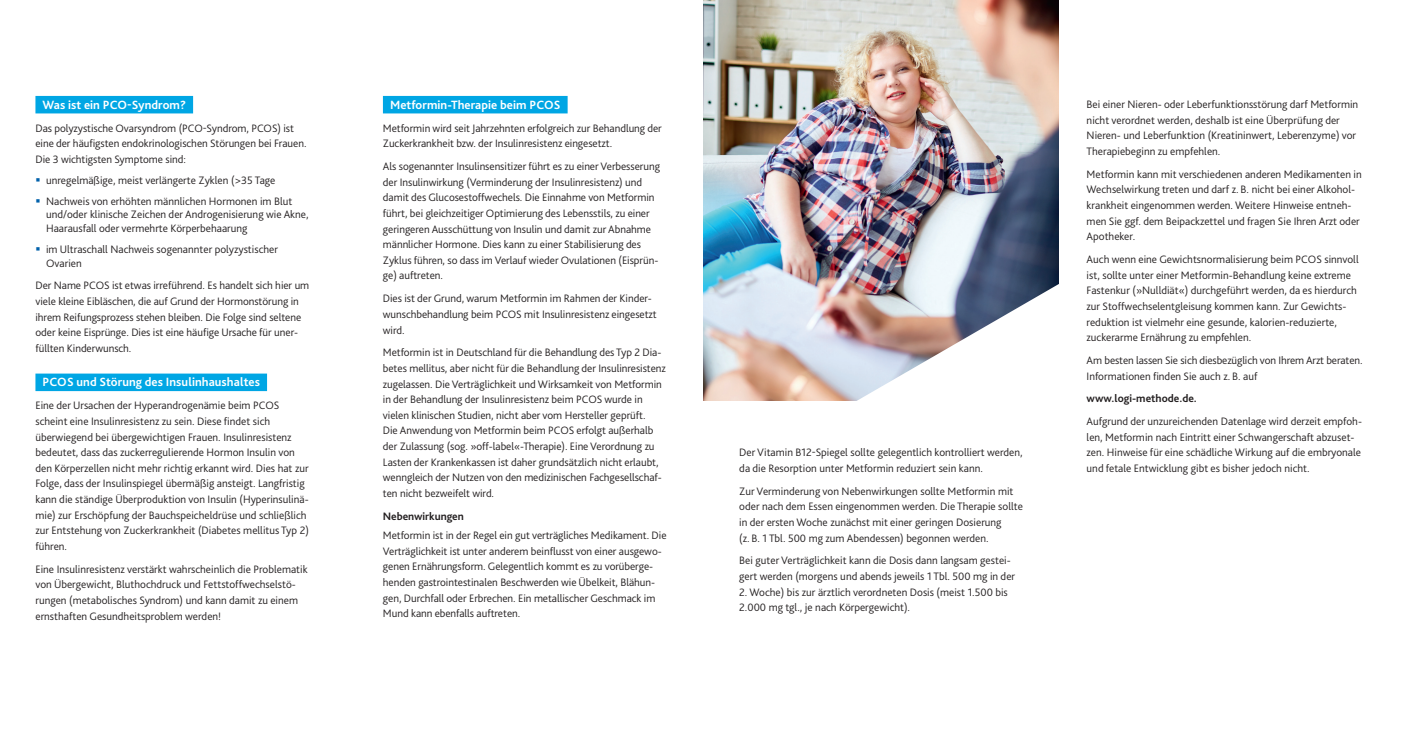
<style>
.page{position:relative;width:1413px;height:745px;background:#fff}
.page>*{position:absolute;margin:0;border:0;box-sizing:border-box;transform-origin:0 0}
.t1{font:700 12.5px "Bliss Pro";letter-spacing:.005em;color:#fff}
.t2{font:300 11.25px/15.6px "Bliss Pro";color:#231f20}
.t3{font:700 11.25px "Bliss Pro";letter-spacing:-.005em;color:#231f20}
.s1{color:#0161ab}
</style>
<div class="page">
<img style="left:703px;top:0;width:355px;height:400px">
<img style="left:801px;top:273px;width:258px;height:128px">
<div style="left:35px;top:96px;width:158px;height:17px;background:#00a6e4"></div>
<div style="left:35px;top:373px;width:232px;height:18px;background:#00a6e4"></div>
<div style="left:383px;top:96px;width:184px;height:17px;background:#00a6e4"></div>
<p class="t1" style="left:43px;top:97px;width:145px">Was ist ein PCO-Syndrom?</p>
<p class="t2" style="left:35px;top:120px;width:272px">Das polyzystische Ovarsyndrom (PCO-Syndrom, PCOS) ist eine der häufigsten endokrinologischen Störungen bei Frauen.<br>Die 3 wichtigsten Symptome sind:</p>
<p class="t2" style="left:35px;top:172px;width:241px"><span class="s1">▪</span> unregelmäßige, meist verlängerte Zyklen (&gt;35 Tage</p>
<p class="t2" style="left:46px;top:194px;width:264px;line-height:13.8px;text-indent:-11px"><span class="s1">▪</span> Nachweis von erhöhten männlichen Hormonen im Blut und/oder klinische Zeichen der Androgenisierung wie Akne,<br>Haarausfall oder vermehrte Körperbehaarung</p>
<p class="t2" style="left:46px;top:242px;width:233px;line-height:13.8px;text-indent:-11px"><span class="s1">▪</span> im Ultraschall Nachweis sogenannter polyzystischer<br>Ovarien</p>
<p class="t2" style="left:35px;top:278px;width:275px">Der Name PCOS ist etwas irreführend. Es handelt sich hier um viele kleine Eibläschen, die auf Grund der Hormonstörung in ihrem Reifungsprozess stehen bleiben. Die Folge sind seltene oder keine Eisprünge. Dies ist eine häufige Ursache für uner&shy;füllten Kinderwunsch.</p>
<p class="t1" style="left:43px;top:374px;width:219px">PCOS und Störung des Insulinhaushaltes</p>
<p class="t2" style="left:35px;top:397px;width:275px">Eine der Ursachen der Hyperandrogenämie beim PCOS scheint eine Insulinresistenz zu sein. Diese findet sich überwiegend bei übergewichtigen Frauen. Insulinresistenz bedeutet, dass das zuckerregulierende Hormon Insulin von den Körperzellen nicht mehr richtig erkannt wird. Dies hat zur Folge, dass der Insulinspiegel übermäßig ansteigt. Langfristig kann die ständige Überproduktion von Insulin (Hyperinsulinä&shy;mie) zur Erschöpfung der Bauchspeicheldrüse und schließlich zur Entstehung von Zuckerkrankheit (Diabetes mellitus Typ 2) führen.</p>
<p class="t2" style="left:35px;top:561px;width:273px">Eine Insulinresistenz verstärkt wahrscheinlich die Problematik von Übergewicht, Bluthochdruck und Fettstoffwechselstö&shy;rungen (metabolisches Syndrom) und kann damit zu einem ernsthaften Gesundheitsproblem werden!</p>
<p class="t1" style="left:390px;top:97px;width:172px">Metformin-Therapie beim PCOS</p>
<p class="t2" style="left:383px;top:120px;width:280px">Metformin wird seit Jahrzehnten erfolgreich zur Behandlung der<br>Zuckerkrankheit bzw. der Insulinresistenz eingesetzt.</p>
<p class="t2" style="left:383px;top:158px;width:278px">Als sogenannter Insulinsensitizer führt es zu einer Verbesserung der Insulinwirkung (Verminderung der Insulinresistenz) und damit des Glucosestoffwechels. Die Einnahme von Metformin führt, bei gleichzeitiger Optimierung des Lebensstils, zu einer geringeren Ausschüttung von Insulin und damit zur Abnahme männlicher Hormone. Dies kann zu einer Stabilisierung des Zyklus führen, so dass im Verlauf wieder Ovulationen (Eisprün&shy;ge) auftreten.</p>
<p class="t2" style="left:383px;top:290px;width:275px">Dies ist der Grund, warum Metformin im Rahmen der Kinder&shy;wunschbehandlung beim PCOS mit Insulinresistenz eingesetzt wird.</p>
<p class="t2" style="left:383px;top:344px;width:284px">Metformin ist in Deutschland für die Behandlung des Typ 2 Dia&shy;betes mellitus, aber nicht für die Behandlung der Insulinresistenz zugelassen. Die Verträglichkeit und Wirksamkeit von Metformin in der Behandlung der Insulinresistenz beim PCOS wurde in vielen klinischen Studien, nicht aber vom Hersteller geprüft.<br>Die Anwendung von Metformin beim PCOS erfolgt außerhalb der Zulassung (sog. »off-label«-Therapie). Eine Verordnung zu Lasten der Krankenkassen ist daher grundsätzlich nicht erlaubt, wenngleich der Nutzen von den medizinischen Fachgesellschaf&shy;ten nicht bezweifelt wird.</p>
<p class="t3" style="left:383px;top:508px;width:82px">Nebenwirkungen</p>
<p class="t2" style="left:383px;top:527px;width:285px">Metformin ist in der Regel ein gut verträgliches Medikament. Die Verträglichkeit ist unter anderem beinflusst von einer ausgewo&shy;genen Ernährungsform. Gelegentlich kommt es zu vorüberge&shy;henden gastrointestinalen Beschwerden wie Übelkeit, Blähun&shy;gen, Durchfall oder Erbrechen. Ein metallischer Geschmack im Mund kann ebenfalls auftreten.</p>
<p class="t2" style="left:739px;top:444px;width:285px">Der Vitamin B12-Spiegel sollte gelegentlich kontrolliert werden, da die Resorption unter Metformin reduziert sein kann.</p>
<p class="t2" style="left:739px;top:482px;width:285px">Zur Verminderung von Nebenwirkungen sollte Metformin mit oder nach dem Essen eingenommen werden. Die Therapie sollte in der ersten Woche zunächst mit einer geringen Dosierung<br>(z. B. 1 Tbl. 500 mg zum Abendessen) begonnen werden.</p>
<p class="t2" style="left:739px;top:552px;width:277px">Bei guter Verträglichkeit kann die Dosis dann langsam gestei&shy;gert werden (morgens und abends jeweils 1 Tbl. 500 mg in der</p>
<p class="t2" style="left:739px;top:583px;width:270px">2. Woche) bis zur ärztlich verordneten Dosis (meist 1.500 bis<br>2.000 mg tgl., je nach Körpergewicht).</p>
<p class="t2" style="left:1086px;top:96px;width:273px">Bei einer Nieren- oder Leberfunktionsstörung darf Metformin nicht verordnet werden, deshalb ist eine Überprüfung der Nieren- und Leberfunktion (Kreatininwert, Leberenzyme) vor Therapiebeginn zu empfehlen.</p>
<p class="t2" style="left:1086px;top:166px;width:277px">Metformin kann mit verschiedenen anderen Medikamenten in Wechselwirkung treten und darf z. B. nicht bei einer Alkohol&shy;krankheit eingenommen werden. Weitere Hinweise entneh&shy;men Sie ggf. dem Beipackzettel und fragen Sie Ihren Arzt oder Apotheker.</p>
<p class="t2" style="left:1086px;top:251px;width:273px">Auch wenn eine Gewichtsnormalisierung beim PCOS sinnvoll ist, sollte unter einer Metformin-Behandlung keine extreme Fastenkur (»Nulldiät«) durchgeführt werden, da es hierdurch zur Stoffwechselentgleisung kommen kann. Zur Gewichts&shy;reduktion ist vielmehr eine gesunde, kalorien-reduzierte, zuckerarme Ernährung zu empfehlen.</p>
<p class="t2" style="left:1086px;top:352px;width:277px">Am besten lassen Sie sich diesbezüglich von Ihrem Arzt beraten.<br>Informationen finden Sie auch z. B. auf</p>
<p class="t3" style="left:1086px;top:391px;width:112px">www.logi-methode.de.</p>
<p class="t2" style="left:1086px;top:413px;width:277px">Aufgrund der unzureichenden Datenlage wird derzeit empfoh&shy;len, Metformin nach Eintritt einer Schwangerschaft abzuset&shy;zen. Hinweise für eine schädliche Wirkung auf die embryonale und fetale Entwicklung gibt es bisher jedoch nicht.</p>
</div>
